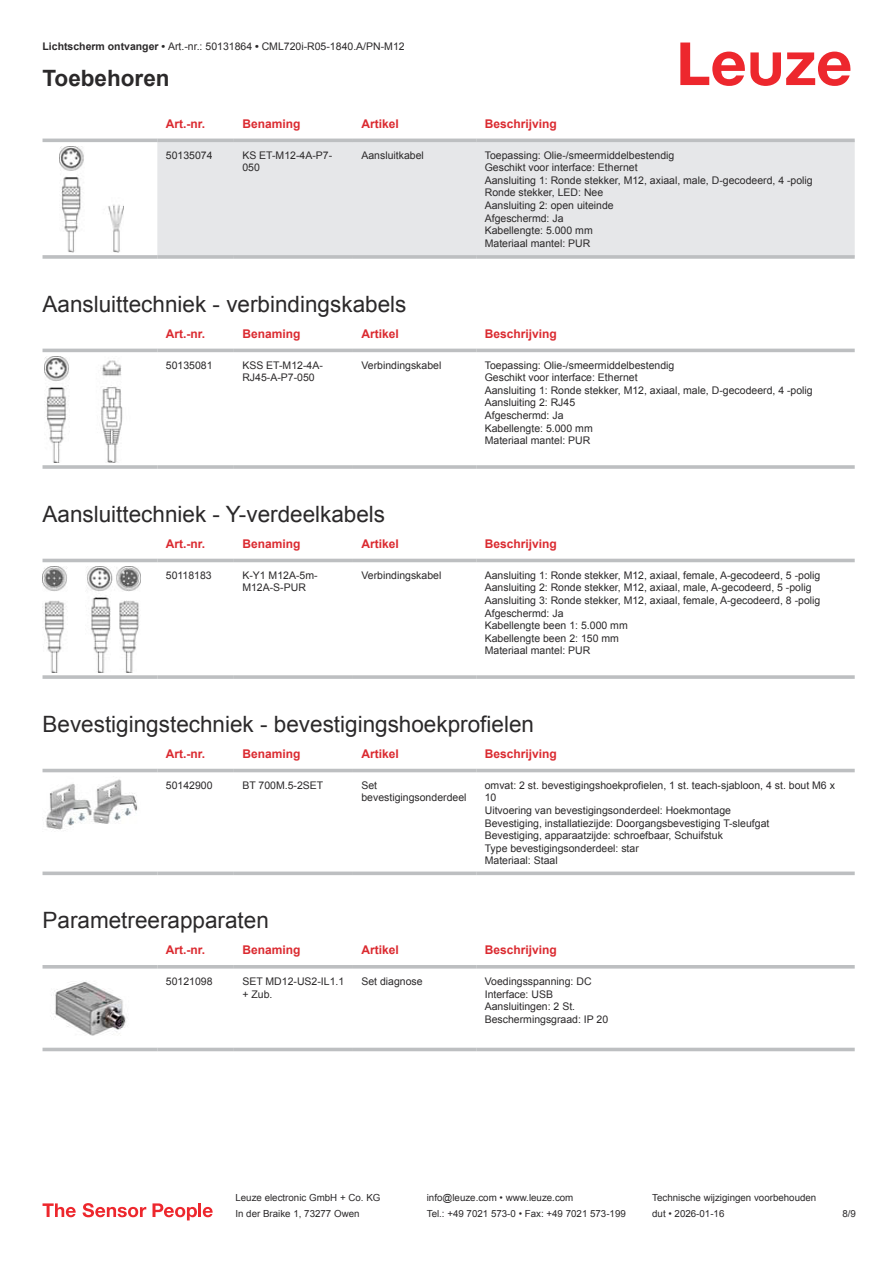
<style>
.page{position:relative;width:893px;height:1263px;background:#fff}
.page>*{position:absolute;margin:0;border:0;box-sizing:border-box;transform-origin:0 0}
.t1{font:22.5px "Arial";color:#2b292a}
.t2{font:700 22.5px "Arial";color:#2b292a}
.t3{font:700 12px "Arial";color:#db2a30}
.t4{font:10.5px/12.6px "Arial";color:#2b292a}
.t5{font:9.75px "Arial";color:#2b292a}
.s1{font-weight:700}
</style>
<div class="page">
<svg style="left:680px;top:43px;width:170px;height:43px"></svg>
<svg style="left:43px;top:138px;width:812px;height:1px"></svg>
<div style="left:157px;top:142px;width:698px;height:113px;background:#e6e7e9"></div>
<hr style="left:43px;top:139px;width:114px;height:3px;background:#bdbfc1">
<hr style="left:157px;top:139px;width:77px;height:3px;background:#bdbfc1">
<hr style="left:234px;top:139px;width:119px;height:3px;background:#bdbfc1">
<hr style="left:353px;top:139px;width:123px;height:3px;background:#bdbfc1">
<hr style="left:476px;top:139px;width:379px;height:3px;background:#bdbfc1">
<svg style="left:43px;top:255px;width:114px;height:4px"></svg>
<hr style="left:157px;top:255px;width:77px;height:4px;background:#bdbfc1">
<svg style="left:234px;top:255px;width:119px;height:4px"></svg>
<svg style="left:353px;top:255px;width:123px;height:4px"></svg>
<hr style="left:476px;top:255px;width:379px;height:4px;background:#bdbfc1">
<img style="left:59px;top:146px;width:65px;height:107px">
<svg style="left:43px;top:348px;width:812px;height:26px"></svg>
<hr style="left:43px;top:349px;width:114px;height:3px;background:#bdbfc1">
<hr style="left:157px;top:349px;width:77px;height:3px;background:#bdbfc1">
<hr style="left:234px;top:349px;width:119px;height:3px;background:#bdbfc1">
<hr style="left:353px;top:349px;width:123px;height:3px;background:#bdbfc1">
<hr style="left:476px;top:349px;width:379px;height:3px;background:#bdbfc1">
<hr style="left:43px;top:465px;width:114px;height:4px;background:#c3c5c7">
<svg style="left:157px;top:465px;width:77px;height:4px"></svg>
<hr style="left:234px;top:465px;width:119px;height:4px;background:#c4c6c7">
<hr style="left:353px;top:465px;width:123px;height:4px;background:#c3c5c7">
<svg style="left:476px;top:465px;width:379px;height:4px;background:#c3c5c7"></svg>
<img style="left:45px;top:356px;width:93px;height:107px">
<svg style="left:43px;top:558px;width:812px;height:26px"></svg>
<hr style="left:43px;top:559px;width:114px;height:3px;background:#bdbfc1">
<hr style="left:157px;top:559px;width:77px;height:3px;background:#bdbfc1">
<hr style="left:234px;top:559px;width:119px;height:3px;background:#bdbfc1">
<hr style="left:353px;top:559px;width:123px;height:3px;background:#bdbfc1">
<hr style="left:476px;top:559px;width:379px;height:3px;background:#bdbfc1">
<svg style="left:43px;top:675px;width:114px;height:4px"></svg>
<hr style="left:157px;top:675px;width:77px;height:4px;background:#c5c7c9">
<svg style="left:234px;top:675px;width:119px;height:4px"></svg>
<svg style="left:353px;top:675px;width:123px;height:4px"></svg>
<hr style="left:476px;top:675px;width:379px;height:4px;background:#c5c7c9">
<img style="left:43px;top:566px;width:97px;height:107px">
<div style="left:43px;top:768px;width:812px;height:5px;background:#eeefef"></div>
<hr style="left:43px;top:769px;width:114px;height:3px;background:#bdbfc1">
<hr style="left:157px;top:769px;width:77px;height:3px;background:#bdbfc1">
<hr style="left:234px;top:769px;width:119px;height:3px;background:#bdbfc1">
<hr style="left:353px;top:769px;width:123px;height:3px;background:#bdbfc1">
<hr style="left:476px;top:769px;width:379px;height:3px;background:#bdbfc1">
<svg style="left:43px;top:871px;width:114px;height:4px"></svg>
<svg style="left:157px;top:871px;width:77px;height:4px"></svg>
<svg style="left:234px;top:871px;width:119px;height:4px"></svg>
<svg style="left:353px;top:871px;width:123px;height:4px"></svg>
<svg style="left:476px;top:871px;width:379px;height:4px;background:#c6c7c9"></svg>
<img style="left:46px;top:779px;width:92px;height:51px">
<svg style="left:43px;top:968px;width:812px;height:84px"></svg>
<hr style="left:43px;top:965px;width:114px;height:3px;background:#bdbfc1">
<hr style="left:157px;top:965px;width:77px;height:3px;background:#bdbfc1">
<hr style="left:234px;top:965px;width:119px;height:3px;background:#bdbfc1">
<hr style="left:353px;top:965px;width:123px;height:3px;background:#bdbfc1">
<hr style="left:476px;top:965px;width:379px;height:3px;background:#bdbfc1">
<hr style="left:43px;top:1048px;width:114px;height:3px;background:#bdbfc1">
<hr style="left:157px;top:1048px;width:77px;height:3px;background:#bdbfc1">
<hr style="left:234px;top:1048px;width:119px;height:3px;background:#bdbfc1">
<hr style="left:353px;top:1048px;width:123px;height:3px;background:#bdbfc1">
<hr style="left:476px;top:1048px;width:379px;height:3px;background:#bdbfc1">
<img style="left:43px;top:973px;width:97px;height:72px">
<svg style="left:43px;top:1203px;width:33px;height:14px"></svg>
<svg style="left:83px;top:1203px;width:63px;height:14px"></svg>
<svg style="left:153px;top:1203px;width:44px;height:17px"></svg>
<hr style="left:198px;top:1203px;width:3px;height:14px;background:#ed272d">
<svg style="left:203px;top:1207px;width:10px;height:10px"></svg>
<p class="t4" style="left:43px;top:41px;width:364px"><span class="s1">Lichtscherm ontvanger •</span> Art.-nr.: 50131864 <span class="s1">•</span> CML720i-R05-1840.A/PN-M12</p>
<h1 class="t2" style="left:43px;top:70px;width:129px">Toebehoren</h1>
<p class="t3" style="left:166px;top:119px;width:41px">Art.-nr.</p>
<p class="t3" style="left:242px;top:119px;width:60px">Benaming</p>
<p class="t3" style="left:361px;top:119px;width:39px">Artikel</p>
<p class="t3" style="left:485px;top:119px;width:74px">Beschrijving</p>
<p class="t4" style="left:166px;top:150px;width:48px">50135074</p>
<p class="t4" style="left:242px;top:150px;width:91px">KS ET-M12-4A-P7-<br>050</p>
<p class="t4" style="left:361px;top:150px;width:64px">Aansluitkabel</p>
<p class="t4" style="left:485px;top:150px;width:329px">Toepassing: Olie-/smeermiddelbestendig<br>Geschikt voor interface: Ethernet<br>Aansluiting 1: Ronde stekker, M12, axiaal, male, D-gecodeerd, 4 -polig Ronde stekker, LED: Nee<br>Aansluiting 2: open uiteinde<br>Afgeschermd: Ja<br>Kabellengte: 5.000 mm<br>Materiaal mantel: PUR</p>
<h1 class="t1" style="left:43px;top:295px;width:365px">Aansluittechniek - verbindingskabels</h1>
<p class="t3" style="left:166px;top:329px;width:41px">Art.-nr.</p>
<p class="t3" style="left:242px;top:329px;width:60px">Benaming</p>
<p class="t3" style="left:361px;top:329px;width:39px">Artikel</p>
<p class="t3" style="left:485px;top:329px;width:74px">Beschrijving</p>
<p class="t4" style="left:166px;top:360px;width:48px">50135081</p>
<p class="t4" style="left:242px;top:360px;width:82px">KSS ET-M12-4A-<br>RJ45-A-P7-050</p>
<p class="t4" style="left:361px;top:360px;width:81px">Verbindingskabel</p>
<p class="t4" style="left:485px;top:360px;width:329px">Toepassing: Olie-/smeermiddelbestendig<br>Geschikt voor interface: Ethernet<br>Aansluiting 1: Ronde stekker, M12, axiaal, male, D-gecodeerd, 4 -polig Aansluiting 2: RJ45<br>Afgeschermd: Ja<br>Kabellengte: 5.000 mm<br>Materiaal mantel: PUR</p>
<h1 class="t1" style="left:43px;top:505px;width:344px">Aansluittechniek - Y-verdeelkabels</h1>
<p class="t3" style="left:166px;top:539px;width:41px">Art.-nr.</p>
<p class="t3" style="left:242px;top:539px;width:60px">Benaming</p>
<p class="t3" style="left:361px;top:539px;width:39px">Artikel</p>
<p class="t3" style="left:485px;top:539px;width:74px">Beschrijving</p>
<p class="t4" style="left:166px;top:570px;width:47px">50118183</p>
<p class="t4" style="left:242px;top:570px;width:77px">K-Y1 M12A-5m-<br>M12A-S-PUR</p>
<p class="t4" style="left:361px;top:570px;width:81px">Verbindingskabel</p>
<p class="t4" style="left:485px;top:570px;width:337px">Aansluiting 1: Ronde stekker, M12, axiaal, female, A-gecodeerd, 5 -polig Aansluiting 2: Ronde stekker, M12, axiaal, male, A-gecodeerd, 5 -polig Aansluiting 3: Ronde stekker, M12, axiaal, female, A-gecodeerd, 8 -polig Afgeschermd: Ja<br>Kabellengte been 1: 5.000 mm<br>Kabellengte been 2: 150 mm<br>Materiaal mantel: PUR</p>
<h1 class="t1" style="left:43px;top:715px;width:493px">Bevestigingstechniek - bevestigingshoekprofielen</h1>
<p class="t3" style="left:166px;top:749px;width:41px">Art.-nr.</p>
<p class="t3" style="left:242px;top:749px;width:60px">Benaming</p>
<p class="t3" style="left:361px;top:749px;width:39px">Artikel</p>
<p class="t3" style="left:485px;top:749px;width:74px">Beschrijving</p>
<p class="t4" style="left:166px;top:780px;width:48px">50142900</p>
<p class="t4" style="left:242px;top:780px;width:82px">BT 700M.5-2SET</p>
<p class="t4" style="left:361px;top:780px;width:107px">Set bevestigingsonderdeel</p>
<p class="t4" style="left:485px;top:780px;width:352px">omvat: 2 st. bevestigingshoekprofielen, 1 st. teach-sjabloon, 4 st. bout M6 x 10<br>Uitvoering van bevestigingsonderdeel: Hoekmontage<br>Bevestiging, installatiezijde: Doorgangsbevestiging T-sleufgat<br>Bevestiging, apparaatzijde: schroefbaar, Schuifstuk<br>Type bevestigingsonderdeel: star<br>Materiaal: Staal</p>
<h1 class="t1" style="left:43px;top:911px;width:228px">Parametreerapparaten</h1>
<p class="t3" style="left:166px;top:945px;width:41px">Art.-nr.</p>
<p class="t3" style="left:242px;top:945px;width:60px">Benaming</p>
<p class="t3" style="left:361px;top:945px;width:39px">Artikel</p>
<p class="t3" style="left:485px;top:945px;width:74px">Beschrijving</p>
<p class="t4" style="left:166px;top:976px;width:48px">50121098</p>
<p class="t4" style="left:242px;top:976px;width:103px">SET MD12-US2-IL1.1 + Zub.</p>
<p class="t4" style="left:361px;top:976px;width:63px">Set diagnose</p>
<p class="t4" style="left:485px;top:976px;width:125px">Voedingsspanning: DC<br>Interface: USB<br>Aansluitingen: 2 St.<br>Beschermingsgraad: IP 20</p>
<p class="t5" style="left:235px;top:1194px;width:146px">Leuze electronic GmbH + Co. KG</p>
<p class="t5" style="left:427px;top:1194px;width:148px">info@leuze.com • www.leuze.com</p>
<p class="t5" style="left:652px;top:1194px;width:166px">Technische wijzigingen voorbehouden</p>
<p class="t5" style="left:235px;top:1210px;width:126px">In der Braike 1, 73277 Owen</p>
<p class="t5" style="left:427px;top:1210px;width:201px">Tel.: +49 7021 573-0 • Fax: +49 7021 573-199</p>
<p class="t5" style="left:652px;top:1210px;width:74px">dut • 2026-01-16</p>
<p class="t5" style="left:842px;top:1210px;width:15px">8 /9</p>
</div>
